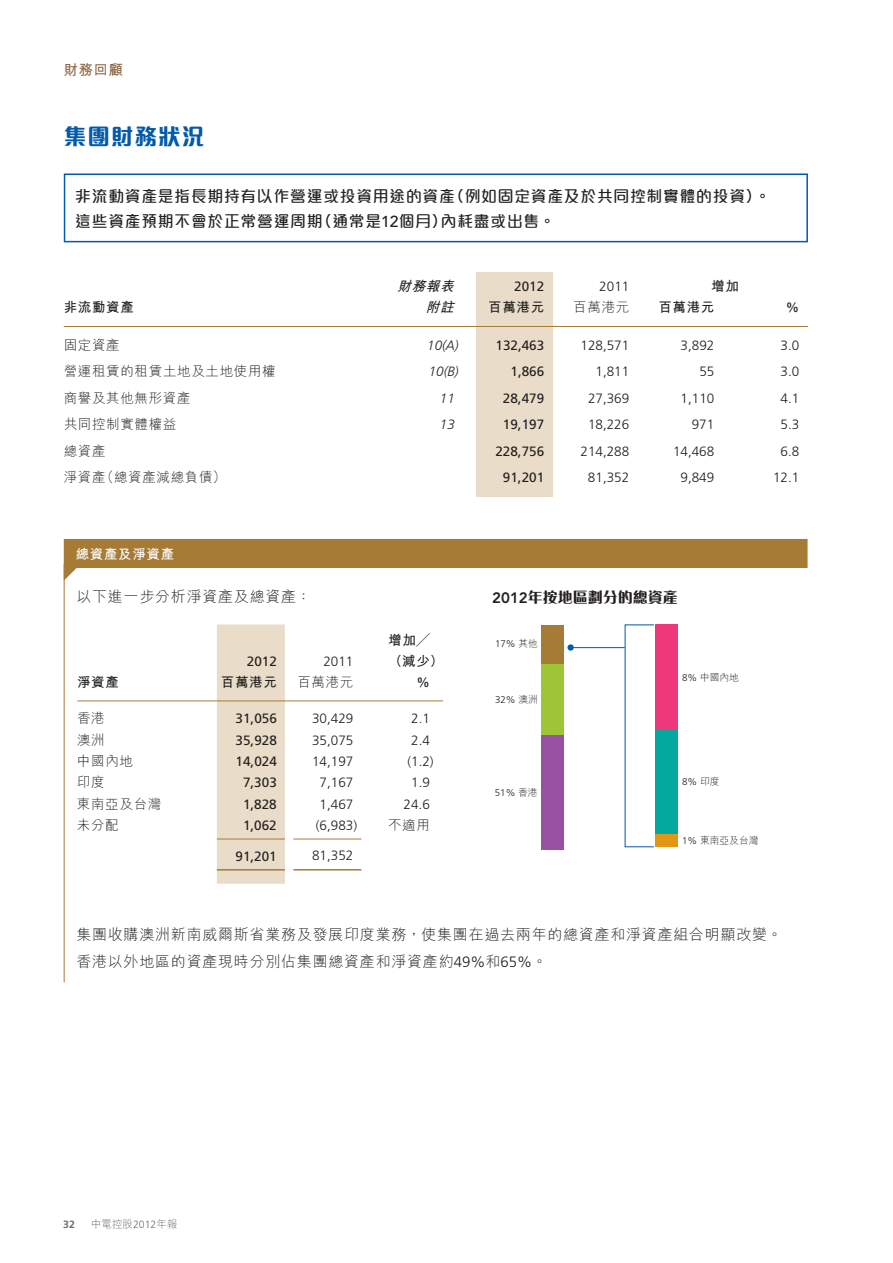
<style>
.page{position:relative;width:893px;height:1263px;background:#fff}
.page>*{position:absolute;margin:0;border:0;box-sizing:border-box;transform-origin:0 0}
.t1{font:800 22.5px "M Elle HK";letter-spacing:.05em;color:#015aaa}
.t2{font:500 15.75px/24.8px "M Elle HK";letter-spacing:.05em;color:#231f20}
.t3{font:300 15px/27px "M Hei HK";letter-spacing:.05em;color:#231f20}
.t4{font:15px "M Ellan HK Xbold B5 pc H";color:#231f20}
.t5{font:700 14.25px "M Hei HK";color:#8b6644}
.t6{font:300 13.5px "Frutiger LT Std";color:#231f20}
.t7{font:13.5px "Frutiger LT Std";color:#231f20}
.t8{font:300 13.5px "M Hei HK";letter-spacing:.05em;color:#231f20}
.t9{font:700 13.5px "M Hei HK";letter-spacing:.05em;color:#231f20}
.t10{font:italic 300 13.5px "Frutiger LT Std";color:#231f20}
.t11{font:700 13.5px "M Hei HK";letter-spacing:.05em;color:#fff}
.t12{font:italic 700 13.5px "M Hei HK";color:#231f20}
.t13{font:300 10.5px "M Hei HK";color:#6c6d70}
.t14{font:700 10.5px "Frutiger LT Std";color:#6c6d70}
.t15{font:300 9.75px "Frutiger LT Std";color:#231f20}
.t16{font:9.75px "M Hei HK Light B5 pc H";color:#231f20}
.s1{font-family:"Avenir LT Std"}
.s2{font-family:"Avenir LT Std";font-weight:800}
.s3{font-family:"M Hei HK Light B5 pc H";font-weight:400}
.s4{font-family:"Frutiger LT Std";font-weight:300}
.s5{font-family:"Frutiger LT Std"}
</style>
<div class="page">
<svg style="left:64px;top:539px;width:743px;height:41px"></svg>
<div style="left:542px;top:735px;width:22px;height:114px;background:#9753a1"></div>
<div style="left:655px;top:624px;width:23px;height:105px;background:#ef387a"></div>
<div style="left:655px;top:825px;width:23px;height:22px;background:#e29616"></div>
<div style="left:655px;top:729px;width:23px;height:104px;background:#03a89e"></div>
<div style="left:542px;top:663px;width:22px;height:72px;background:#9ec536"></div>
<div style="left:542px;top:625px;width:22px;height:38px;background:#a67b36"></div>
<hr style="left:572px;top:647px;width:53px;height:1px;background:#015aaa">
<svg style="left:567px;top:644px;width:7px;height:7px"></svg>
<div style="left:476px;top:273px;width:77px;height:224px;background:#e9dcc8"></div>
<hr style="left:64px;top:326px;width:744px;height:1px;background:#a67b36">
<div style="left:217px;top:624px;width:68px;height:260px;background:#e9dcc8"></div>
<hr style="left:293px;top:869px;width:68px;height:1px;background:#a67b36">
<hr style="left:217px;top:869px;width:68px;height:1px;background:#a67b36">
<hr style="left:293px;top:839px;width:68px;height:1px;background:#a67b36">
<hr style="left:217px;top:839px;width:68px;height:1px;background:#a67b36">
<hr style="left:77px;top:700px;width:366px;height:1px;background:#a67b36">
<hr style="left:64px;top:564px;width:1px;height:418px;background:#a67b36">
<div style="left:64px;top:173px;width:744px;height:69px;border:2px solid #015aaa"></div>
<p class="t5" style="left:64px;top:60px;width:61px">財務回顧</p>
<h1 class="t1" style="left:64px;top:120px;width:142px">集團財務狀況</h1>
<p class="t2" style="left:75px;top:183px;width:697px">非流動資產是指長期持有以作營運或投資用途的資產（例如固定資產及於共同控制實體的投資）。這些資產預期不會於正常營運周期（通常是<span class="s1">12</span>個月）內耗盡或出售。</p>
<p class="t12" style="left:398px;top:276px;width:62px">財務報表</p>
<p class="t7" style="left:514px;top:278px;width:32px">2012</p>
<p class="t6" style="left:599px;top:278px;width:32px">2011</p>
<p class="t9" style="left:711px;top:276px;width:29px">增加</p>
<p class="t9" style="left:64px;top:297px;width:72px">非流動資產</p>
<p class="t12" style="left:426px;top:297px;width:34px">附註</p>
<p class="t9" style="left:488px;top:297px;width:58px">百萬港元</p>
<p class="t8" style="left:573px;top:298px;width:58px">百萬港元</p>
<p class="t9" style="left:658px;top:297px;width:58px">百萬港元</p>
<p class="t7" style="left:786px;top:299px;width:15px">%</p>
<p class="t8" style="left:64px;top:335px;width:58px">固定資產</p>
<p class="t10" style="left:427px;top:337px;width:33px">10(A)</p>
<p class="t7" style="left:495px;top:337px;width:50px">132,463</p>
<p class="t6" style="left:580px;top:337px;width:50px">128,571</p>
<p class="t6" style="left:681px;top:337px;width:35px">3,892</p>
<p class="t6" style="left:781px;top:337px;width:20px">3.0</p>
<p class="t8" style="left:64px;top:362px;width:213px">營運租賃的租賃土地及土地使用權</p>
<p class="t10" style="left:429px;top:364px;width:32px">10(B)</p>
<p class="t7" style="left:510px;top:363px;width:35px">1,866</p>
<p class="t6" style="left:595px;top:364px;width:35px">1,811</p>
<p class="t6" style="left:699px;top:364px;width:17px">55</p>
<p class="t6" style="left:781px;top:364px;width:20px">3.0</p>
<p class="t8" style="left:64px;top:388px;width:128px">商譽及其他無形資產</p>
<p class="t10" style="left:440px;top:390px;width:17px">11</p>
<p class="t7" style="left:503px;top:390px;width:43px">28,479</p>
<p class="t6" style="left:588px;top:390px;width:43px">27,369</p>
<p class="t6" style="left:681px;top:390px;width:35px">1,110</p>
<p class="t6" style="left:781px;top:390px;width:20px">4.1</p>
<p class="t8" style="left:64px;top:415px;width:114px">共同控制實體權益</p>
<p class="t10" style="left:440px;top:417px;width:17px">13</p>
<p class="t7" style="left:503px;top:416px;width:43px">19,197</p>
<p class="t6" style="left:588px;top:417px;width:43px">18,226</p>
<p class="t6" style="left:692px;top:417px;width:24px">971</p>
<p class="t6" style="left:781px;top:417px;width:20px">5.3</p>
<p class="t8" style="left:64px;top:441px;width:43px">總資產</p>
<p class="t7" style="left:495px;top:443px;width:50px">228,756</p>
<p class="t6" style="left:580px;top:443px;width:50px">214,288</p>
<p class="t6" style="left:673px;top:443px;width:43px">14,468</p>
<p class="t6" style="left:781px;top:443px;width:20px">6.8</p>
<p class="t8" style="left:64px;top:468px;width:164px">淨資產（總資產減總負債）</p>
<p class="t7" style="left:503px;top:470px;width:43px">91,201</p>
<p class="t6" style="left:588px;top:470px;width:43px">81,352</p>
<p class="t6" style="left:680px;top:470px;width:35px">9,849</p>
<p class="t6" style="left:773px;top:470px;width:28px">12.1</p>
<p class="t11" style="left:76px;top:544px;width:100px">總資產及淨資產</p>
<p class="t3" style="left:76px;top:583px;width:236px">以下進一步分析淨資產及總資產：</p>
<p class="t9" style="left:388px;top:630px;width:43px">增加╱</p>
<p class="t7" style="left:247px;top:653px;width:32px">2012</p>
<p class="t6" style="left:323px;top:654px;width:32px">2011</p>
<p class="t9" style="left:389px;top:651px;width:56px">（減少）</p>
<p class="t9" style="left:77px;top:673px;width:43px">淨資產</p>
<p class="t9" style="left:221px;top:673px;width:58px">百萬港元</p>
<p class="t8" style="left:297px;top:673px;width:58px">百萬港元</p>
<p class="t7" style="left:416px;top:675px;width:15px">%</p>
<p class="t8" style="left:77px;top:709px;width:29px">香港</p>
<p class="t7" style="left:236px;top:710px;width:43px">31,056</p>
<p class="t6" style="left:312px;top:711px;width:43px">30,429</p>
<p class="t6" style="left:411px;top:711px;width:20px">2.1</p>
<p class="t8" style="left:77px;top:730px;width:29px">澳洲</p>
<p class="t7" style="left:236px;top:732px;width:43px">35,928</p>
<p class="t6" style="left:312px;top:732px;width:43px">35,075</p>
<p class="t6" style="left:411px;top:732px;width:20px">2.4</p>
<p class="t8" style="left:77px;top:751px;width:58px">中國內地</p>
<p class="t7" style="left:236px;top:753px;width:43px">14,024</p>
<p class="t6" style="left:312px;top:754px;width:43px">14,197</p>
<p class="t6" style="left:407px;top:754px;width:28px">(1.2)</p>
<p class="t8" style="left:77px;top:773px;width:29px">印度</p>
<p class="t7" style="left:243px;top:775px;width:35px">7,303</p>
<p class="t6" style="left:320px;top:775px;width:35px">7,167</p>
<p class="t6" style="left:411px;top:775px;width:20px">1.9</p>
<p class="t8" style="left:77px;top:794px;width:86px">東南亞及台灣</p>
<p class="t7" style="left:243px;top:796px;width:35px">1,828</p>
<p class="t6" style="left:320px;top:796px;width:35px">1,467</p>
<p class="t6" style="left:404px;top:796px;width:28px">24.6</p>
<p class="t8" style="left:77px;top:816px;width:43px">未分配</p>
<p class="t7" style="left:243px;top:817px;width:35px">1,062</p>
<p class="t6" style="left:316px;top:818px;width:43px">(6,983)</p>
<p class="t8" style="left:388px;top:816px;width:43px">不適用</p>
<p class="t7" style="left:236px;top:848px;width:43px">91,201</p>
<p class="t6" style="left:312px;top:848px;width:43px">81,352</p>
<p class="t4" style="left:492px;top:586px;width:187px"><span class="s2">2012</span>年按地區劃分的總資產</p>
<p class="t15" style="left:495px;top:638px;width:44px">17% <span class="s3">其他</span></p>
<p class="t15" style="left:495px;top:694px;width:44px">32% <span class="s3">澳洲</span></p>
<p class="t15" style="left:495px;top:787px;width:44px">51% <span class="s3">香港</span></p>
<p class="t16" style="left:682px;top:670px;width:58px"><span class="s4">8%</span> 中國內地</p>
<p class="t15" style="left:682px;top:776px;width:39px">8% <span class="s3">印度</span></p>
<p class="t16" style="left:682px;top:833px;width:78px"><span class="s4">1%</span> 東南亞及台灣</p>
<p class="t3" style="left:76px;top:920px;width:707px">集團收購澳洲新南威爾斯省業務及發展印度業務，使集團在過去兩年的總資產和淨資產組合明顯改變。香港以外地區的資產現時分別佔集團總資產和淨資產約<span class="s5">49%</span>和<span class="s5">65%</span>。</p>
<p class="t14" style="left:63px;top:1218px;width:13px">32</p>
<p class="t13" style="left:91px;top:1217px;width:88px">中電控股<span class="s5">2012</span>年報</p>
</div>
